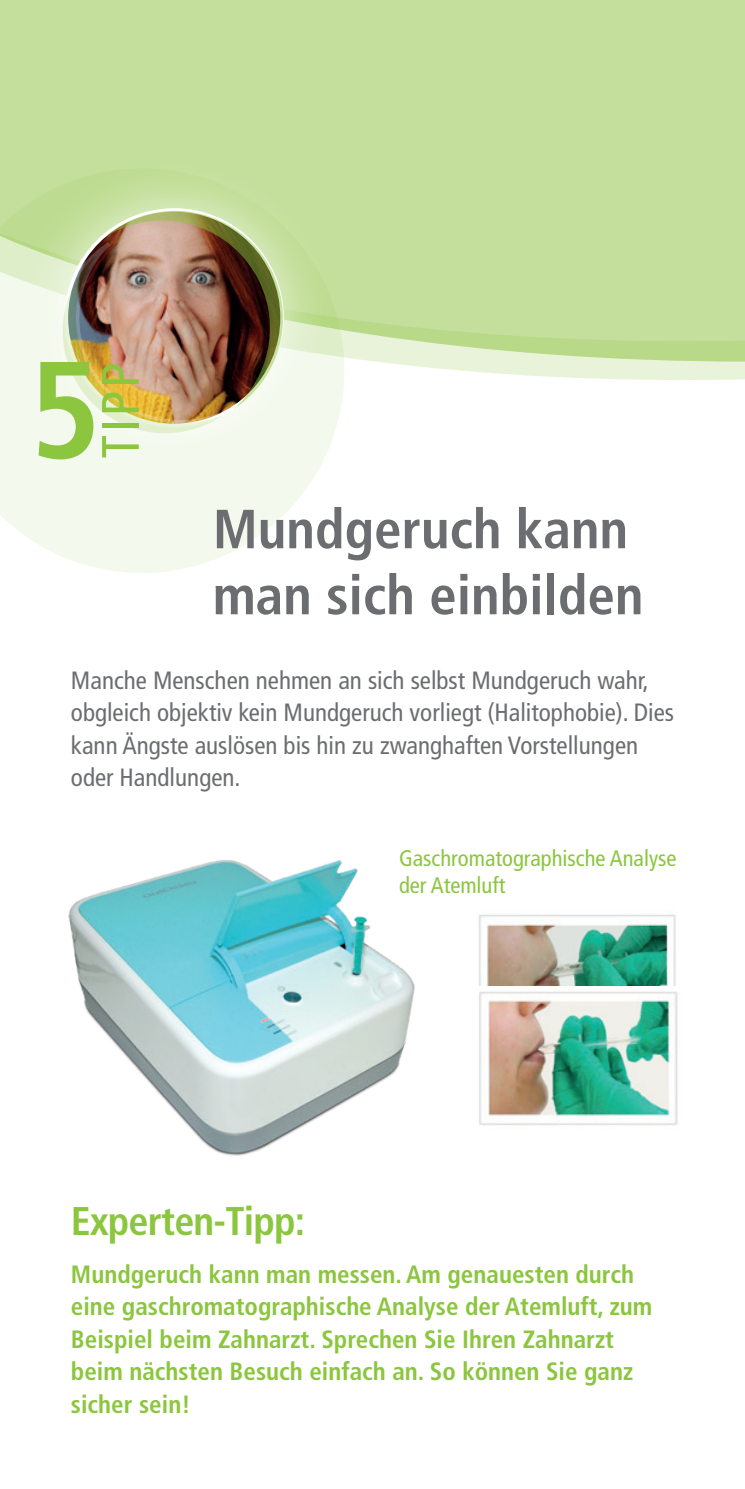
<style>
.page{position:relative;width:745px;height:1489px;background:#fff}
.page>*{position:absolute;margin:0;border:0;box-sizing:border-box;transform-origin:0 0}
.t1{font:700 condensed 137.5px "Frutiger LT Pro";color:#8bc63e}
.t2{font:700 condensed 55px/66px "Frutiger LT Pro";color:#6c6d70}
.t3{font:condensed 52.5px "Frutiger LT Pro";color:#8bc63e}
.t4{font:700 condensed 40px "Frutiger LT Pro";letter-spacing:-.02em;color:#8bc63e}
.t5{font:700 condensed 25px/32.5px "Frutiger LT Pro";color:#8bc63e}
.t6{font:condensed 25px/32.5px "Frutiger LT Pro";color:#6c6d70}
.t7{font:condensed 22.5px/27px "Frutiger LT Pro";color:#8bc63e}
</style>
<div class="page">
<svg style="left:0;top:0;width:744px;height:380px;background:#c5e09e"></svg>
<svg style="left:0;top:168px;width:344px;height:405px;fill:#f3f9ec"></svg>
<div style="left:11px;top:155px;width:325px;height:325px;background:#fff;opacity:.75"></div>
<svg style="left:48px;top:196px;width:248px;height:246px;background:#c5d3a2"></svg>
<img style="left:48px;top:232px;width:216px;height:215px">
<img style="left:68px;top:860px;width:347px;height:296px">
<img style="left:479px;top:914px;width:197px;height:72px">
<img style="left:479px;top:991px;width:199px;height:135px">
<h1 class="t1" style="left:29px;top:329px;width:73px">5</h1>
<h3 class="t3" style="left:90px;top:458px;width:97px;rotate:-90deg">TIPP</h3>
<h2 class="t2" style="left:213px;top:496px;width:432px">Mundgeruch kann man sich einbilden</h2>
<p class="t6" style="left:71px;top:664px;width:604px">Manche Menschen nehmen an sich selbst Mundgeruch wahr, obgleich objektiv kein Mundgeruch vorliegt (Halitophobie). Dies kann Ängste auslösen bis hin zu zwanghaften Vorstellungen oder Handlungen.</p>
<p class="t7" style="left:399px;top:844px;width:279px">Gaschromatographische Analyse der Atemluft</p>
<h3 class="t4" style="left:71px;top:1197px;width:236px">Experten-Tipp:</h3>
<p class="t5" style="left:71px;top:1257px;width:582px">Mundgeruch kann man messen. Am genauesten durch eine gaschromatographische Analyse der Atemluft, zum Beispiel beim Zahnarzt. Sprechen Sie Ihren Zahnarzt beim nächsten Besuch einfach an. So können Sie ganz sicher sein!</p>
</div>
